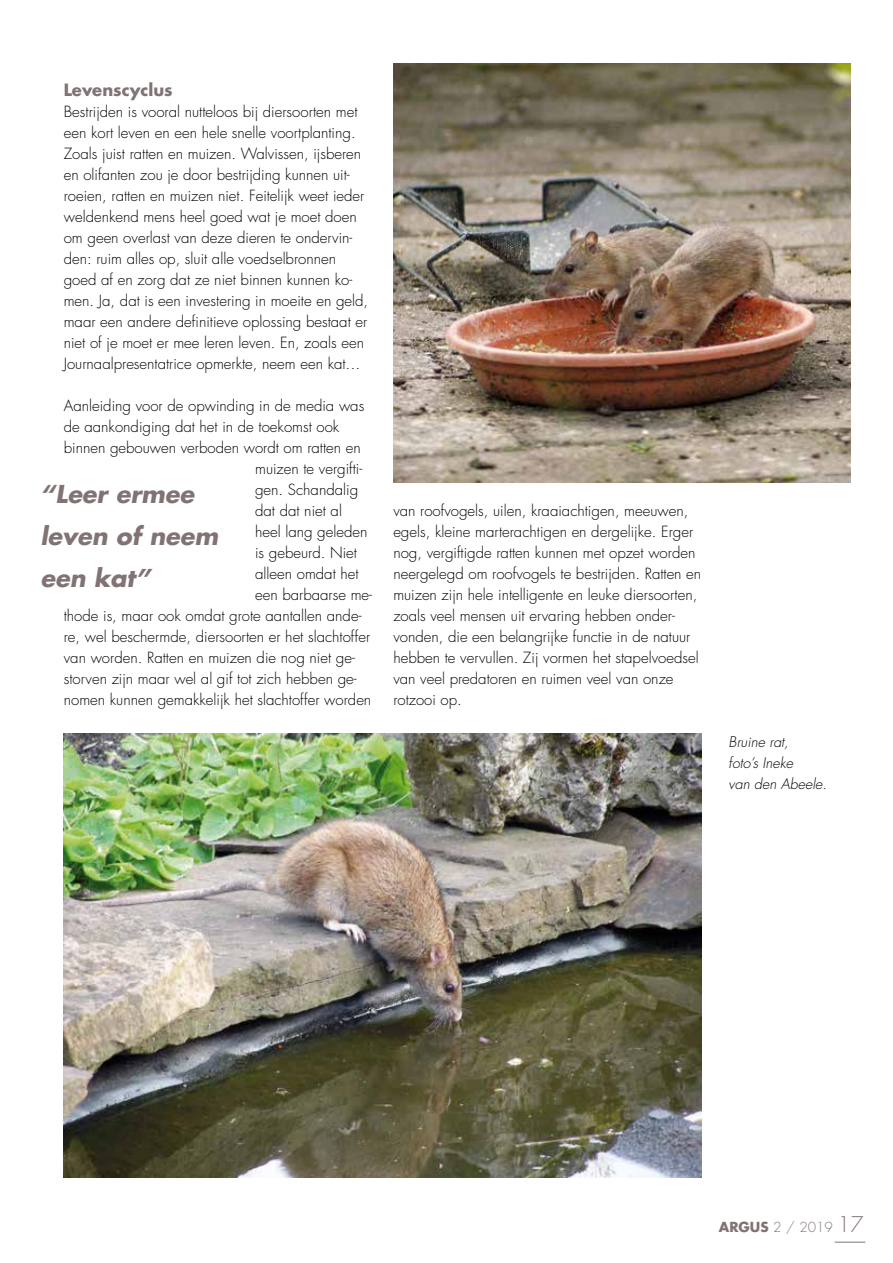
<style>
.page{position:relative;width:893px;height:1263px;background:#fff}
.page>*{position:absolute;margin:0;border:0;box-sizing:border-box;transform-origin:0 0}
.t1{font:italic 700 24px/42px "Futura Std";color:#817374}
.t2{font:700 16.5px "Futura Std";color:#817374}
.t3{font:300 15px/21px "Futura Std";color:#000}
.t4{font:italic 300 14.25px/21px "Futura Std";color:#000}
.t5{font:300 13.5px "Futura Std";color:#817374}
.s1{font-weight:700}
.s2{font-size:21px}
</style>
<div class="page">
<hr style="left:835px;top:1242px;width:30px;height:1px;background:#817374">
<img style="left:393px;top:64px;width:457px;height:419px">
<img style="left:64px;top:733px;width:638px;height:445px">
<p class="t2" style="left:64px;top:79px;width:110px">Levenscyclus</p>
<p class="t3" style="left:64px;top:101px;width:306px">Bestrijden is vooral nutteloos bij diersoorten met een kort leven en een hele snelle voortplanting.<br>Zoals juist ratten en muizen. Walvissen, ijsberen en olifanten zou je door bestrijding kunnen uit&shy;roeien, ratten en muizen niet. Feitelijk weet ieder weldenkend mens heel goed wat je moet doen om geen overlast van deze dieren te ondervin&shy;den: ruim alles op, sluit alle voedselbronnen goed af en zorg dat ze niet binnen kunnen ko&shy;men. Ja, dat is een investering in moeite en geld, maar een andere definitieve oplossing bestaat er niet of je moet er mee leren leven. En, zoals een Journaalpresentatrice opmerkte, neem een kat…</p>
<p class="t3" style="left:64px;top:395px;width:302px">Aanleiding voor de opwinding in de media was</p>
<p class="t3" style="left:64px;top:416px;width:277px">de aankondiging dat het in de toekomst ook</p>
<p class="t3" style="left:64px;top:437px;width:299px">binnen gebouwen verboden wordt om ratten en</p>
<p class="t3" style="left:255px;top:458px;width:109px">muizen te vergifti-</p>
<p class="t3" style="left:255px;top:479px;width:105px">gen. Schandalig</p>
<p class="t3" style="left:255px;top:500px;width:88px">dat dat niet al</p>
<p class="t3" style="left:255px;top:521px;width:114px">heel lang geleden</p>
<p class="t3" style="left:255px;top:542px;width:103px">is gebeurd. Niet</p>
<p class="t3" style="left:255px;top:563px;width:105px">alleen omdat het</p>
<p class="t3" style="left:255px;top:584px;width:118px">een barbaarse me-</p>
<p class="t3" style="left:64px;top:605px;width:299px">thode is, maar ook omdat grote aantallen ande-</p>
<p class="t3" style="left:64px;top:626px;width:308px">re, wel beschermde, diersoorten er het slachtoffer</p>
<p class="t3" style="left:64px;top:647px;width:293px">van worden. Ratten en muizen die nog niet ge-</p>
<p class="t3" style="left:64px;top:668px;width:294px">storven zijn maar wel al gif tot zich hebben ge-</p>
<p class="t3" style="left:64px;top:689px;width:309px">nomen kunnen gemakkelijk het slachtoffer worden</p>
<h1 class="t1" style="left:40px;top:473px;width:179px">“Leer ermee leven of neem een kat”</h1>
<p class="t3" style="left:393px;top:500px;width:309px">van roofvogels, uilen, kraaiachtigen, meeuwen, egels, kleine marterachtigen en dergelijke. Erger nog, vergiftigde ratten kunnen met opzet worden neergelegd om roofvogels te bestrijden. Ratten en muizen zijn hele intelligente en leuke diersoorten, zoals veel mensen uit ervaring hebben onder&shy;vonden, die een belangrijke functie in de natuur hebben te vervullen. Zij vormen het stapelvoedsel van veel predatoren en ruimen veel van onze rotzooi op.</p>
<p class="t4" style="left:729px;top:732px;width:100px">Bruine rat,<br>foto’s Ineke<br>van den Abeele.</p>
<p class="t5" style="left:719px;top:1219px;width:146px"><span class="s1">ARGUS</span> 2 / 2019 <span class="s2">17</span></p>
</div>
